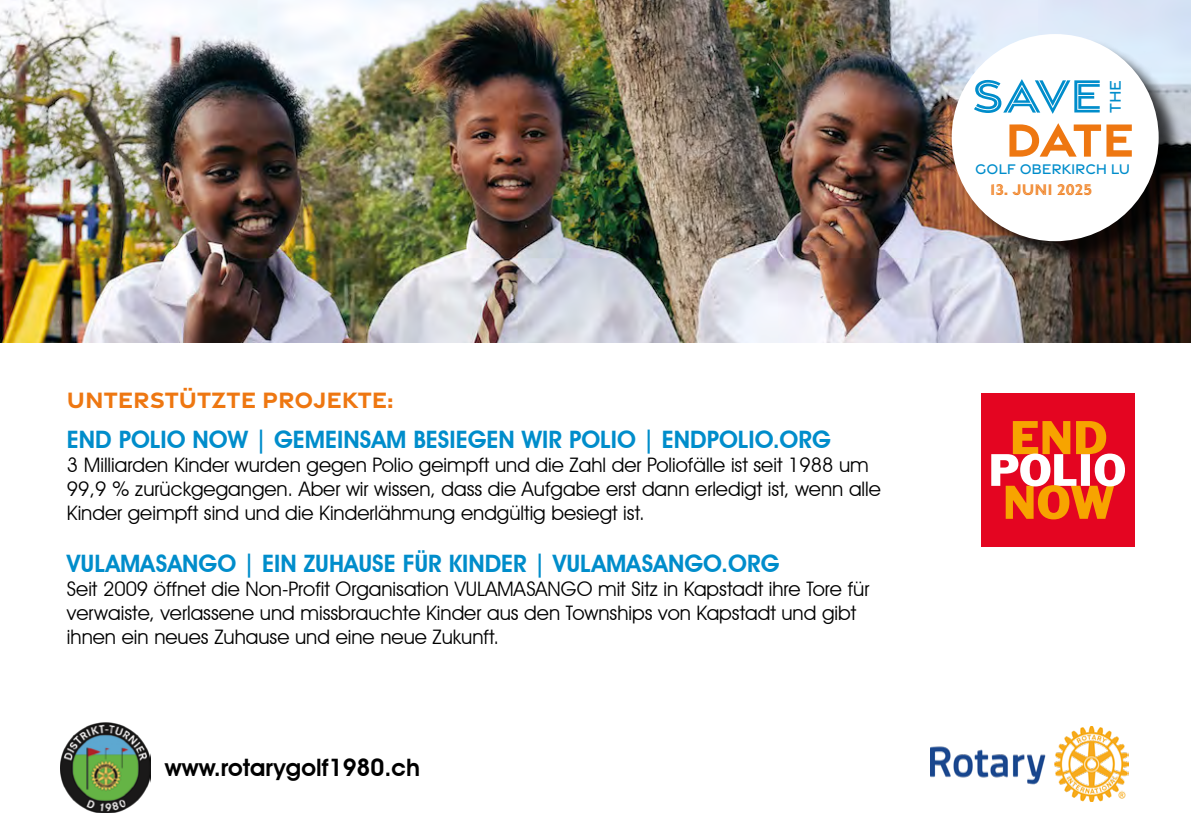
<style>
.page{position:relative;width:1191px;height:840px;background:#fff}
.page>*{position:absolute;margin:0;border:0;box-sizing:border-box;transform-origin:0 0}
.t1{font:50.2px "Gravesend Sans Inline";color:#008dcb}
.t2{font:700 50.2px "Gravesend Sans";color:#e71}
.t3{font:600 24px "Avant Garde IT Cby BT";color:#008dcb}
.t4{font:700 24px "Gravesend Sans";color:#e71}
.t5{font:600 24px "Avant Garde IT Cby BT";color:#000}
.t6{font:20px/24px "Avant Garde IT Cby BT";color:#000}
.t7{font:16.8px "Gravesend Sans Inline";color:#e71}
.t8{font:500 16.8px "Gravesend Sans";color:#008dcb}
.t9{font:500 15px "Gravesend Sans";letter-spacing:-.01em;color:#008dcb}
</style>
<div class="page">
<img style="left:0;top:0;width:1191px;height:342px">
<div style="left:954px;top:36px;width:230px;height:230px;background:#000;opacity:.75"></div>
<div style="left:951px;top:34px;width:207px;height:207px;background:#fff;border-radius:50%"></div>
<img style="left:930px;top:726px;width:199px;height:75px">
<div style="left:981px;top:393px;width:153px;height:154px;background:#e40521"></div>
<svg style="left:991px;top:421px;width:134px;height:98px"></svg>
<img style="left:61px;top:722px;width:89px;height:90px">
<p class="t4" style="left:67px;top:384px;width:328px">UNTERSTÜTZTE PROJEKTE:</p>
<p class="t3" style="left:67px;top:425px;width:765px">END POLIO NOW | GEMEINSAM BESIEGEN WIR POLIO | ENDPOLIO.ORG</p>
<p class="t6" style="left:67px;top:452px;width:815px">3 Milliarden Kinder wurden gegen Polio geimpft und die Zahl der Poliofälle ist seit 1988 um<br>99,9 % zurückgegangen. Aber wir wissen, dass die Aufgabe erst dann erledigt ist, wenn alle<br>Kinder geimpft sind und die Kinderlähmung endgültig besiegt ist.</p>
<p class="t3" style="left:67px;top:548px;width:714px">VULAMASANGO | EIN ZUHAUSE FÜR KINDER | VULAMASANGO.ORG</p>
<p class="t6" style="left:67px;top:576px;width:804px">Seit 2009 öffnet die Non-Profit Organisation VULAMASANGO mit Sitz in Kapstadt ihre Tore für verwaiste, verlassene und missbrauchte Kinder aus den Townships von Kapstadt und gibt ihnen ein neues Zuhause und eine neue Zukunft.</p>
<p class="t5" style="left:165px;top:752px;width:257px">www.rotarygolf1980.ch</p>
<h1 class="t1" style="left:972px;top:63px;width:132px">SAVE</h1>
<h1 class="t2" style="left:1005px;top:107px;width:131px">DATE</h1>
<p class="t8" style="left:1104px;top:113px;width:35px;rotate:-90deg">THE</p>
<p class="t9" style="left:975px;top:160px;width:157px">GOLF OBERKIRCH LU</p>
<p class="t7" style="left:990px;top:178px;width:104px">13. Juni 2025</p>
</div>
